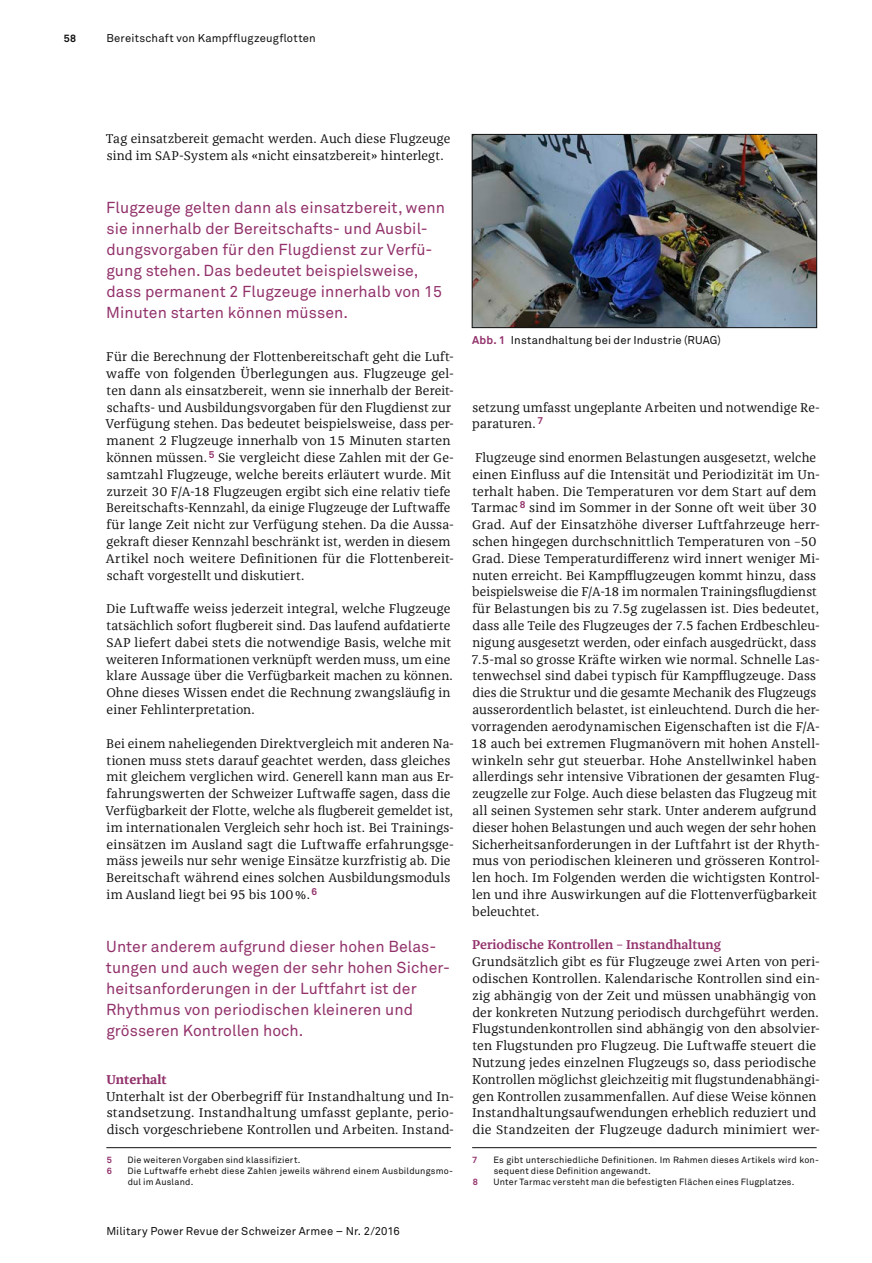
<style>
.page{position:relative;width:872px;height:1263px;background:#fff}
.page>*{position:absolute;margin:0;border:0;box-sizing:border-box;transform-origin:0 0}
._04_02_Zitat{font:15.75px/21px "Akkurat Pro";letter-spacing:.005em;color:#92326b}
._02_01_Grundtext{font:13.2px/16.8px "Franziska Offc";letter-spacing:.01em;color:#111}
._01_04_Zwischentitel{font:600 13.2px "Franziska Offc";color:#92326b}
._01_03_Zwischentitel{font:700 13.2px "Franziska Offc";color:#92326b}
._04_03_Legende{font:11.25px "Akkurat Pro";letter-spacing:.015em;color:#111}
.t1{font:700 10.5px "Akkurat Pro";color:#111}
._04_04_Fussnote{font:9px/10.8px "Akkurat Pro";letter-spacing:.025em;color:#111}
._04_04_Fussnote-2{font:700 9px "Akkurat Pro";color:#92326b}
.s1{font-weight:700;color:#92326b}
</style>
<div class="page">
<hr style="left:472px;top:1147px;width:344px;height:1px;background:#111">
<hr style="left:106px;top:1147px;width:345px;height:1px;background:#111">
<img style="left:474px;top:136px;width:341px;height:190px">
<div style="left:472px;top:134px;width:345px;height:194px;border:1px solid #111"></div>
<p class="t1" style="left:64px;top:32px;width:14px">58</p>
<p class="_04_03_Legende" style="left:106px;top:32px;width:211px">Bereitschaft von Kampfflugzeugflotten</p>
<p class="_02_01_Grundtext" style="left:106px;top:130px;width:346px">Tag einsatzbereit gemacht werden. Auch diese Flugzeuge sind im SAP-System als «nicht einsatzbereit» hinterlegt.</p>
<p class="_04_02_Zitat" style="left:106px;top:197px;width:340px">Flugzeuge gelten dann als einsatzbereit, wenn sie innerhalb der Bereitschafts- und Ausbil&shy;dungsvorgaben für den Flugdienst zur Verfü&shy;gung stehen. Das bedeutet beispielsweise, dass permanent 2 Flugzeuge innerhalb von 15<br>Minuten starten können müssen.</p>
<p class="_02_01_Grundtext" style="left:106px;top:349px;width:350px">Für die Berechnung der Flottenbereitschaft geht die Luft&shy;waffe von folgenden Überlegungen aus. Flugzeuge gel&shy;ten dann als einsatzbereit, wenn sie innerhalb der Bereit&shy;schafts- und Ausbildungsvorgaben für den Flugdienst zur Verfügung stehen. Das bedeutet beispielsweise, dass per&shy;manent 2 Flugzeuge innerhalb von 15 Minuten starten können müssen. <sup>5</sup> Sie vergleicht diese Zahlen mit der Ge&shy;samtzahl Flugzeuge, welche bereits erläutert wurde. Mit zurzeit 30 F/A-18 Flugzeugen ergibt sich eine relativ tiefe Bereitschafts-Kennzahl, da einige Flugzeuge der Luftwaffe für lange Zeit nicht zur Verfügung stehen. Da die Aussa&shy;gekraft dieser Kennzahl beschränkt ist, werden in diesem Artikel noch weitere Definitionen für die Flottenbereit&shy;schaft vorgestellt und diskutiert.</p>
<p class="_02_01_Grundtext" style="left:106px;top:601px;width:348px">Die Luftwaffe weiss jederzeit integral, welche Flugzeuge tatsächlich sofort flugbereit sind. Das laufend aufdatierte SAP liefert dabei stets die notwendige Basis, welche mit weiteren Informationen verknüpft werden muss, um eine klare Aussage über die Verfügbarkeit machen zu können.<br>Ohne dieses Wissen endet die Rechnung zwangsläufig in einer Fehlinterpretation.</p>
<p class="_02_01_Grundtext" style="left:106px;top:735px;width:350px">Bei einem naheliegenden Direktvergleich mit anderen Na&shy;tionen muss stets darauf geachtet werden, dass gleiches mit gleichem verglichen wird. Generell kann man aus Er&shy;fahrungswerten der Schweizer Luftwaffe sagen, dass die Verfügbarkeit der Flotte, welche als flugbereit gemeldet ist, im internationalen Vergleich sehr hoch ist. Bei Trainings&shy;einsätzen im Ausland sagt die Luftwaffe erfahrungsge&shy;mäss jeweils nur sehr wenige Einsätze kurzfristig ab. Die Bereitschaft während eines solchen Ausbildungsmoduls im Ausland liegt bei 95 bis 100%. <sup>6</sup></p>
<p class="_04_02_Zitat" style="left:106px;top:936px;width:346px">Unter anderem aufgrund dieser hohen Belas&shy;tungen und auch wegen der sehr hohen Sicher&shy;heitsanforderungen in der Luftfahrt ist der Rhythmus von periodischen kleineren und grösseren Kontrollen hoch.</p>
<p class="_01_03_Zwischentitel" style="left:106px;top:1072px;width:62px">Unterhalt</p>
<p class="_02_01_Grundtext" style="left:106px;top:1088px;width:349px;text-align:justify">Unterhalt ist der Oberbegriff für Instandhaltung und In&shy;standsetzung. Instandhaltung umfasst geplante, perio&shy;disch vorgeschriebene Kontrollen und Arbeiten. Instand-</p>
<p class="_04_04_Fussnote-2" style="left:107px;top:1154px;width:7px">5</p>
<p class="_04_04_Fussnote" style="left:128px;top:1154px;width:174px">Die weiteren Vorgaben sind klassifiziert.</p>
<p class="_04_04_Fussnote-2" style="left:107px;top:1165px;width:7px">6</p>
<p class="_04_04_Fussnote" style="left:128px;top:1165px;width:327px">Die Luftwaffe erhebt diese Zahlen jeweils während einem Ausbildungsmo&shy;dul im Ausland.</p>
<p class="_04_03_Legende" style="left:106px;top:1224px;width:295px">Military Power Revue der Schweizer Armee – Nr. 2/2016</p>
<p class="_04_03_Legende" style="left:472px;top:334px;width:250px"><span class="s1">Abb. 1</span> Instandhaltung bei der Industrie (RUAG)</p>
<p class="_02_01_Grundtext" style="left:472px;top:399px;width:349px">setzung umfasst ungeplante Arbeiten und notwendige Re&shy;paraturen. <sup>7</sup></p>
<p class="_02_01_Grundtext" style="left:471px;top:449px;width:350px;text-indent:4px">Flugzeuge sind enormen Belastungen ausgesetzt, welche einen Einfluss auf die Intensität und Periodizität im Un&shy;terhalt haben. Die Temperaturen vor dem Start auf dem Tarmac <sup>8</sup> sind im Sommer in der Sonne oft weit über 30<br>Grad. Auf der Einsatzhöhe diverser Luftfahrzeuge herr&shy;schen hingegen durchschnittlich Temperaturen von –50<br>Grad. Diese Temperaturdifferenz wird innert weniger Mi&shy;nuten erreicht. Bei Kampfflugzeugen kommt hinzu, dass beispielsweise die F/A-18 im normalen Trainingsflugdienst für Belastungen bis zu 7.5g zugelassen ist. Dies bedeutet, dass alle Teile des Flugzeuges der 7.5 fachen Erdbeschleu&shy;nigung ausgesetzt werden, oder einfach ausgedrückt, dass 7.5-mal so grosse Kräfte wirken wie normal. Schnelle Las&shy;tenwechsel sind dabei typisch für Kampfflugzeuge. Dass dies die Struktur und die gesamte Mechanik des Flugzeugs ausserordentlich belastet, ist einleuchtend. Durch die her&shy;vorragenden aerodynamischen Eigenschaften ist die F/A-18 auch bei extremen Flugmanövern mit hohen Anstell&shy;winkeln sehr gut steuerbar. Hohe Anstellwinkel haben allerdings sehr intensive Vibrationen der gesamten Flug&shy;zeugzelle zur Folge. Auch diese belasten das Flugzeug mit all seinen Systemen sehr stark. Unter anderem aufgrund dieser hohen Belastungen und auch wegen der sehr hohen Sicherheitsanforderungen in der Luftfahrt ist der Rhyth&shy;mus von periodischen kleineren und grösseren Kontrol&shy;len hoch. Im Folgenden werden die wichtigsten Kontrol&shy;len und ihre Auswirkungen auf die Flottenverfügbarkeit beleuchtet.</p>
<p class="_01_04_Zwischentitel" style="left:472px;top:937px;width:250px">Periodische Kontrollen – Instandhaltung</p>
<p class="_02_01_Grundtext" style="left:472px;top:953px;width:349px">Grundsätzlich gibt es für Flugzeuge zwei Arten von peri&shy;odischen Kontrollen. Kalendarische Kontrollen sind ein&shy;zig abhängig von der Zeit und müssen unabhängig von der konkreten Nutzung periodisch durchgeführt werden.<br>Flugstundenkontrollen sind abhängig von den absolvier&shy;ten Flugstunden pro Flugzeug. Die Luftwaffe steuert die Nutzung jedes einzelnen Flugzeugs so, dass periodische Kontrollen möglichst gleichzeitig mit flugstundenabhängi&shy;gen Kontrollen zusammenfallen. Auf diese Weise können Instandhaltungsaufwendungen erheblich reduziert und die Standzeiten der Flugzeuge dadurch minimiert wer-</p>
<p class="_04_04_Fussnote-2" style="left:472px;top:1154px;width:7px">7</p>
<p class="_04_04_Fussnote" style="left:493px;top:1154px;width:327px">Es gibt unterschiedliche Definitionen. Im Rahmen dieses Artikels wird kon&shy;sequent diese Definition angewandt.</p>
<p class="_04_04_Fussnote-2" style="left:473px;top:1176px;width:7px">8</p>
<p class="_04_04_Fussnote" style="left:493px;top:1176px;width:302px">Unter Tarmac versteht man die befestigten Flächen eines Flugplatzes.</p>
</div>
